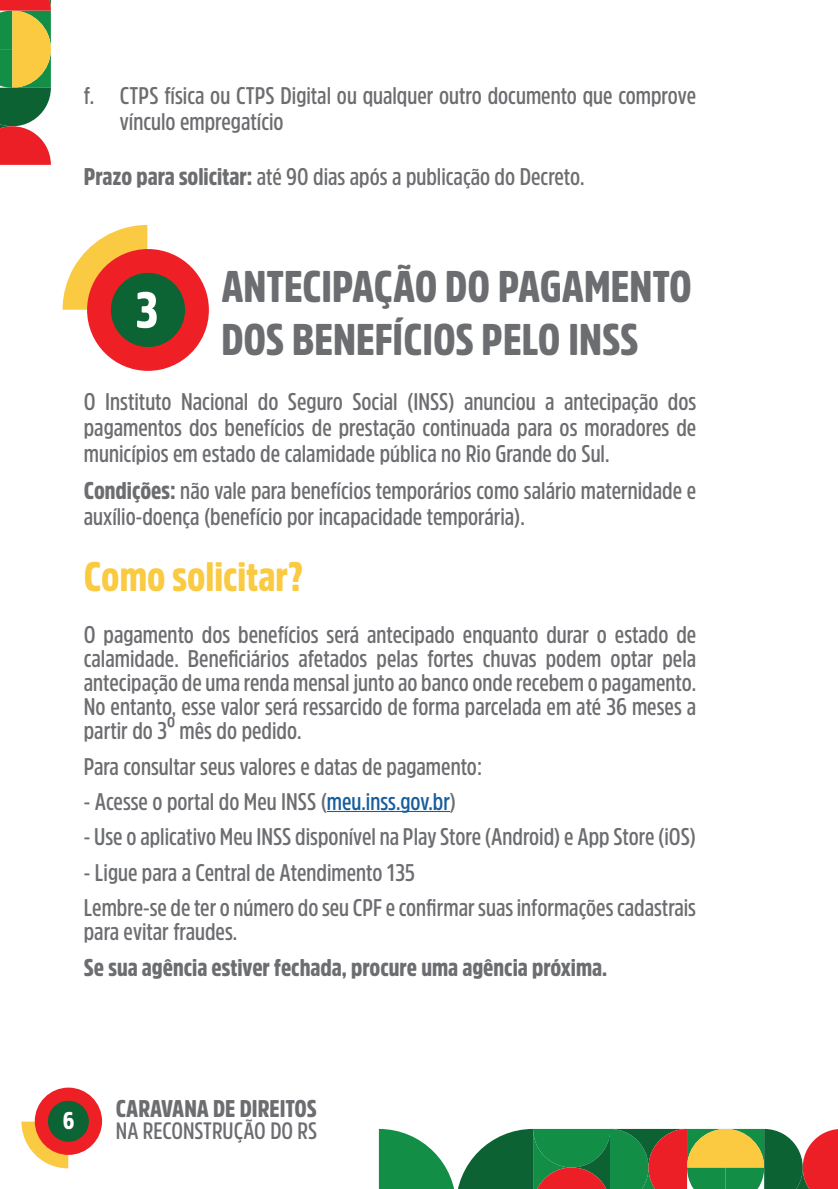
<style>
.page{position:relative;width:838px;height:1189px;background:#fff}
.page>*{position:absolute;margin:0;border:0;box-sizing:border-box;transform-origin:0 0}
.t1{font:900 50.2px "Amsi Pro Cond";color:#fff}
.t2{font:900 44px/52.8px "Amsi Pro Cond";color:#6c6d70}
.t3{font:900 40.8px "Amsi Pro Cond";color:#faca42}
.t4{font:600 24px/24px "Amsi Pro Cond";color:#6c6d70}
.t5{font:900 24px "Amsi Pro Cond";color:#6c6d70}
.t6{font:900 24px "Amsi Pro Cond";color:#fff}
.t7{font:600 23.6px "Amsi Pro Cond";color:#6c6d70}
.s1{font-weight:900}
.s2{color:#175d9e}
</style>
<div class="page">
<svg style="left:21px;top:1121px;width:47px;height:47px"></svg>
<div style="left:35px;top:1087px;width:67px;height:68px;background:#ee2026;border-radius:50%"></div>
<div style="left:48px;top:1100px;width:41px;height:41px;background:#0c6333;border-radius:50%"></div>
<svg style="left:63px;top:225px;width:84px;height:85px"></svg>
<div style="left:87px;top:249px;width:122px;height:122px;background:#ee2026;border-radius:50%"></div>
<div style="left:111px;top:273px;width:74px;height:74px;background:#0c6333;border-radius:50%"></div>
<hr style="left:327px;top:811px;width:123px;height:1px;background:#175d9e">
<svg style="left:0;top:0;width:51px;height:165px;background:#9e8348"></svg>
<svg style="left:379px;top:1129px;width:459px;height:60px;background:#668352"></svg>
<p class="t4" style="left:120px;top:82px;width:578px;line-height:26px;text-indent:-36px">f. CTPS física ou CTPS Digital ou qualquer outro documento que comprove vínculo empregatício</p>
<p class="t4" style="left:84px;top:164px;width:502px"><span class="s1">Prazo para solicitar:</span> até 90 dias após a publicação do Decreto.</p>
<p class="t1" style="left:136px;top:275px;width:24px">3</p>
<p class="t2" style="left:221px;top:259px;width:472px">ANTECIPAÇÃO DO PAGAMENTO<br>DOS BENEFÍCIOS PELO INSS</p>
<p class="t4" style="left:84px;top:388px;width:614px;line-height:26px;text-align:justify">O Instituto Nacional do Seguro Social (INSS) anunciou a antecipação dos pagamentos dos benefícios de prestação continuada para os moradores de municípios em estado de calamidade pública no Rio Grande do Sul.</p>
<p class="t4" style="left:84px;top:477px;width:614px;line-height:26px"><span class="s1">Condições:</span> não vale para benefícios temporários como salário maternidade e auxílio-doença (benefício por incapacidade temporária).</p>
<p class="t3" style="left:84px;top:549px;width:221px">Como solicitar?</p>
<p class="t4" style="left:84px;top:622px;width:614px;text-align:justify">O pagamento dos benefícios será antecipado enquanto durar o estado de calamidade. Beneficiários afetados pelas fortes chuvas podem optar pela antecipação de uma renda mensal junto ao banco onde recebem o pagamento.<br>No entanto, esse valor será ressarcido de forma parcelada em até 36 meses a partir do 3º mês do pedido.</p>
<p class="t4" style="left:84px;top:753px;width:400px">Para consultar seus valores e datas de pagamento:</p>
<p class="t4" style="left:84px;top:789px;width:374px">- Acesse o portal do Meu INSS (<span class="s2">meu.inss.gov.br</span>)</p>
<p class="t4" style="left:84px;top:824px;width:614px">- Use o aplicativo Meu INSS disponível na Play Store (Android) e App Store (iOS)</p>
<p class="t4" style="left:84px;top:859px;width:333px">- Ligue para a Central de Atendimento 135</p>
<p class="t4" style="left:84px;top:895px;width:614px">Lembre-se de ter o número do seu CPF e confirmar suas informações cadastrais para evitar fraudes.</p>
<p class="t5" style="left:84px;top:950px;width:525px">Se sua agência estiver fechada, procure uma agência próxima.</p>
<p class="t6" style="left:63px;top:1104px;width:13px">6</p>
<p class="t5" style="left:116px;top:1092px;width:202px">CARAVANA DE DIREITOS</p>
<p class="t7" style="left:116px;top:1114px;width:203px">NA RECONSTRUÇÃO DO RS</p>
</div>
